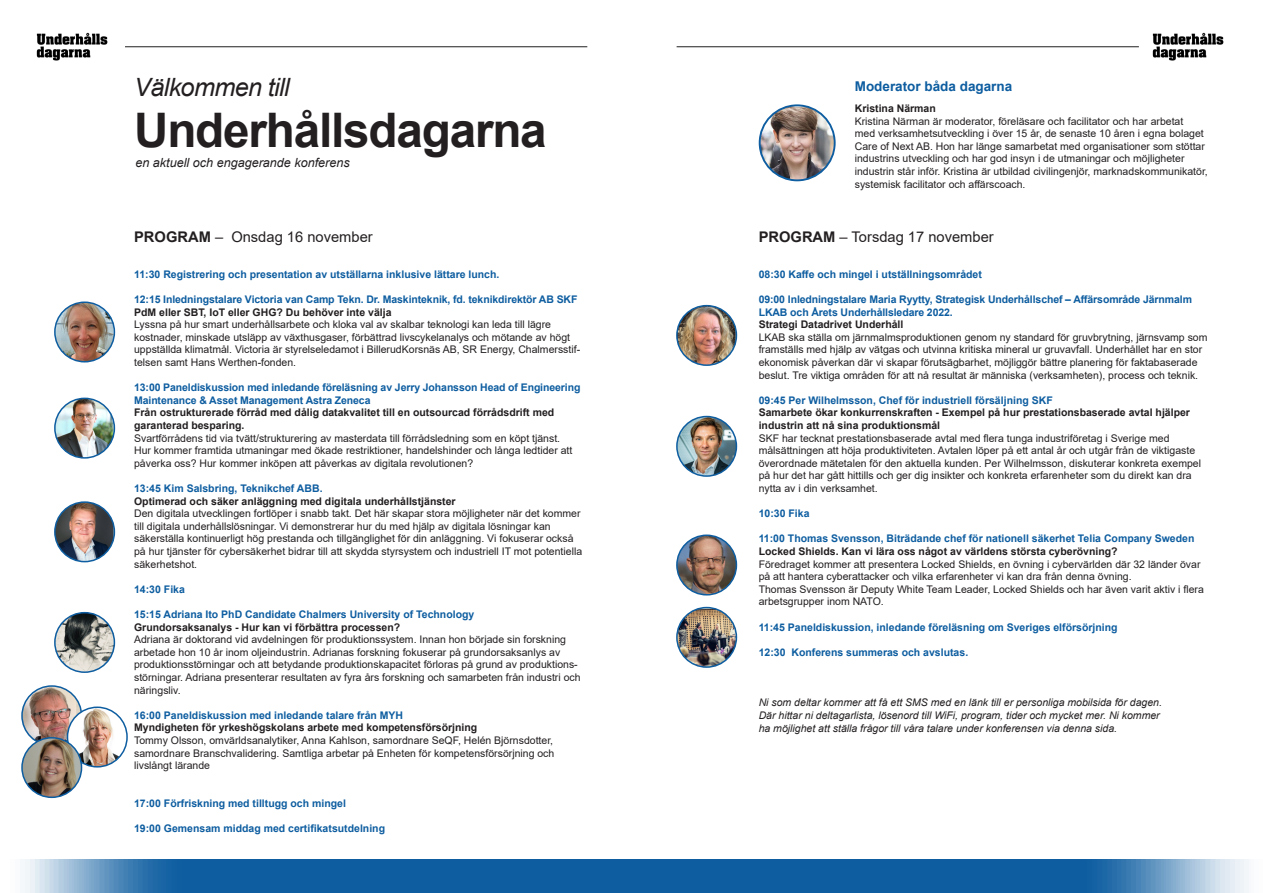
<style>
.page{position:relative;width:1263px;height:893px;background:#fff}
.page>*{position:absolute;margin:0;border:0;box-sizing:border-box;transform-origin:0 0}
.t1{font:700 47.7px "Arial";letter-spacing:-.025em;color:#231f20}
.t2{font:italic 25.2px "Arial";letter-spacing:-.025em;color:#231f20}
.t3{font:14.7px "Arial";color:#231f20}
.t4{font:700 13.5px "Arial";color:#0d5da0}
.t5{font:italic 12.6px "Arial";color:#231f20}
.t6{font:10.5px/12.6px "Arial";color:#231f20}
.t7{font:700 10.5px/12.6px "Arial";color:#0d5da0}
.t8{font:700 10.5px/12.6px "Arial";color:#231f20}
.t9{font:italic 10.5px/12.6px "Arial";color:#231f20}
.s1{font-weight:700}
</style>
<div class="page">
<img style="left:55px;top:304px;width:59px;height:58px">
<div style="left:54px;top:301px;width:61px;height:61px;border:2px solid #0d5da0;border-radius:50%"></div>
<img style="left:677px;top:306px;width:59px;height:59px">
<div style="left:676px;top:305px;width:61px;height:61px;border:2px solid #0d5da0;border-radius:50%"></div>
<img style="left:677px;top:417px;width:59px;height:59px;border-radius:30px">
<div style="left:676px;top:416px;width:61px;height:61px;border:2px solid #0d5da0;border-radius:50%"></div>
<img style="left:677px;top:535px;width:59px;height:60px;border-radius:30px">
<div style="left:676px;top:534px;width:61px;height:62px;border:2px solid #0d5da0;border-radius:50%"></div>
<img style="left:677px;top:608px;width:59px;height:59px;border-radius:30px">
<div style="left:676px;top:607px;width:61px;height:61px;border:2px solid #0d5da0;border-radius:50%"></div>
<img style="left:760px;top:105px;width:75px;height:75px;border-radius:38px">
<div style="left:759px;top:104px;width:77px;height:77px;border:2px solid #0d5da0;border-radius:50%"></div>
<img style="left:55px;top:398px;width:59px;height:60px">
<div style="left:54px;top:398px;width:61px;height:61px;border:2px solid #0d5da0;border-radius:50%"></div>
<img style="left:55px;top:502px;width:59px;height:60px">
<div style="left:54px;top:501px;width:61px;height:61px;border:2px solid #0d5da0;border-radius:50%"></div>
<img style="left:55px;top:613px;width:59px;height:59px;border-radius:30px">
<div style="left:54px;top:612px;width:61px;height:61px;border:2px solid #0d5da0;border-radius:50%"></div>
<img style="left:22px;top:686px;width:59px;height:58px">
<div style="left:21px;top:685px;width:61px;height:61px;border:2px solid #0d5da0;border-radius:50%"></div>
<img style="left:68px;top:707px;width:59px;height:60px;border-radius:30px">
<div style="left:67px;top:706px;width:61px;height:61px;border:2px solid #0d5da0;border-radius:50%"></div>
<img style="left:22px;top:738px;width:60px;height:59px;border-radius:30px">
<div style="left:21px;top:737px;width:61px;height:61px;border:2px solid #0d5da0;border-radius:50%"></div>
<img style="left:36px;top:32px;width:72px;height:29px">
<hr style="left:125px;top:47px;width:462px;height:1px;background:#231f20">
<img style="left:1152px;top:32px;width:72px;height:29px">
<hr style="left:677px;top:47px;width:462px;height:1px;background:#231f20">
<svg style="left:25px;top:859px;width:1224px;height:34px;fill:#0d5da0"></svg>
<p class="t2" style="left:134px;top:71px;width:157px">Välkommen till</p>
<p class="t1" style="left:134px;top:96px;width:414px">Underhållsdagarna</p>
<p class="t5" style="left:135px;top:154px;width:216px">en aktuell och engagerande konferens</p>
<p class="t3" style="left:134px;top:227px;width:240px"><span class="s1">PROGRAM</span> – Onsdag 16 november</p>
<p class="t7" style="left:134px;top:268px;width:367px">11:30 Registrering och presentation av utställarna inklusive lättare lunch.</p>
<p class="t7" style="left:134px;top:293px;width:445px">12:15 Inledningstalare Victoria van Camp Tekn. Dr. Maskinteknik, fd. teknikdirektör AB SKF</p>
<p class="t8" style="left:134px;top:306px;width:259px">PdM eller SBT, IoT eller GHG? Du behöver inte välja</p>
<p class="t6" style="left:134px;top:318px;width:448px">Lyssna på hur smart underhållsarbete och kloka val av skalbar teknologi kan leda till lägre kostnader, minskade utsläpp av växthusgaser, förbättrad livscykelanalys och mötande av högt uppställda klimatmål. Victoria är styrelseledamot i BillerudKorsnäs AB, SR Energy, Chalmersstif&shy;telsen samt Hans Werthen-fonden.</p>
<p class="t7" style="left:134px;top:381px;width:448px">13:00 Paneldiskussion med inledande föreläsning av Jerry Johansson Head of Engineering<br>Maintenance &amp; Asset Management Astra Zeneca</p>
<p class="t8" style="left:134px;top:406px;width:422px">Från ostrukturerade förråd med dålig datakvalitet till en outsourcad förrådsdrift med garanterad besparing.</p>
<p class="t6" style="left:134px;top:431px;width:440px">Svartförrådens tid via tvätt/strukturering av masterdata till förrådsledning som en köpt tjänst.<br>Hur kommer framtida utmaningar med ökade restriktioner, handelshinder och långa ledtider att påverka oss? Hur kommer inköpen att påverkas av digitala revolutionen?</p>
<p class="t7" style="left:134px;top:482px;width:190px">13:45 Kim Salsbring, Teknikchef ABB.</p>
<p class="t8" style="left:134px;top:495px;width:323px">Optimerad och säker anläggning med digitala underhållstjänster</p>
<p class="t6" style="left:134px;top:507px;width:449px">Den digitala utvecklingen fortlöper i snabb takt. Det här skapar stora möjligheter när det kommer till digitala underhållslösningar. Vi demonstrerar hur du med hjälp av digitala lösningar kan säkerställa kontinuerligt hög prestanda och tillgänglighet för din anläggning. Vi fokuserar också på hur tjänster för cybersäkerhet bidrar till att skydda styrsystem och industriell IT mot potentiella säkerhetshot.</p>
<p class="t7" style="left:134px;top:583px;width:52px">14:30 Fika</p>
<p class="t7" style="left:134px;top:608px;width:342px">15:15 Adriana Ito PhD Candidate Chalmers University of Technology</p>
<p class="t8" style="left:134px;top:621px;width:268px">Grundorsaksanalys - Hur kan vi förbättra processen?</p>
<p class="t6" style="left:134px;top:633px;width:448px">Adriana är doktorand vid avdelningen för produktionssystem. Innan hon började sin forskning arbetade hon 10 år inom oljeindustrin. Adrianas forskning fokuserar på grundorsaksanlys av produktionsstörningar och att betydande produktionskapacitet förloras på grund av produktions&shy;störningar. Adriana presenterar resultaten av fyra års forskning och samarbeten från industri och näringsliv.</p>
<p class="t7" style="left:134px;top:709px;width:271px">16:00 Paneldiskussion med inledande talare från MYH</p>
<p class="t8" style="left:134px;top:721px;width:345px">Myndigheten för yrkeshögskolans arbete med kompetensförsörjning</p>
<p class="t6" style="left:134px;top:734px;width:422px;text-align:justify">Tommy Olsson, omvärldsanalytiker, Anna Kahlson, samordnare SeQF, Helén Björnsdotter, samordnare Branschvalidering. Samtliga arbetar på Enheten för kompetensförsörjning och livslångt lärande</p>
<p class="t7" style="left:134px;top:797px;width:213px">17:00 Förfriskning med tilltugg och mingel</p>
<p class="t7" style="left:134px;top:822px;width:252px">19:00 Gemensam middag med certifikatsutdelning</p>
<p class="t4" style="left:855px;top:77px;width:159px">Moderator båda dagarna</p>
<p class="t8" style="left:855px;top:102px;width:83px">Kristina Närman</p>
<p class="t6" style="left:855px;top:114px;width:355px">Kristina Närman är moderator, föreläsare och facilitator och har arbetat<br>med verksamhetsutveckling i över 15 år, de senaste 10 åren i egna bolaget Care of Next AB. Hon har länge samarbetat med organisationer som stöttar industrins utveckling och har god insyn i de utmaningar och möjligheter industrin står inför. Kristina är utbildad civilingenjör, marknadskommunikatör, systemisk facilitator och affärscoach.</p>
<p class="t3" style="left:759px;top:227px;width:237px"><span class="s1">PROGRAM</span> – Torsdag 17 november</p>
<p class="t7" style="left:759px;top:268px;width:225px">08:30 Kaffe och mingel i utställningsområdet</p>
<p class="t7" style="left:759px;top:293px;width:435px">09:00 Inledningstalare Maria Ryytty, Strategisk Underhållschef – Affärsområde Järnmalm<br>LKAB och Årets Underhållsledare 2022.</p>
<p class="t8" style="left:759px;top:318px;width:146px">Strategi Datadrivet Underhåll</p>
<p class="t6" style="left:759px;top:331px;width:450px">LKAB ska ställa om järnmalmsproduktionen genom ny standard för gruvbrytning, järnsvamp som framställs med hjälp av vätgas och utvinna kritiska mineral ur gruvavfall. Underhållet har en stor ekonomisk påverkan där vi skapar förutsägbarhet, möjliggör bättre planering för faktabaserade beslut. Tre viktiga områden för att nå resultat är människa (verksamheten), process och teknik.</p>
<p class="t7" style="left:759px;top:394px;width:295px">09:45 Per Wilhelmsson, Chef för industriell försäljning SKF</p>
<p class="t8" style="left:759px;top:406px;width:433px">Samarbete ökar konkurrenskraften - Exempel på hur prestationsbaserade avtal hjälper industrin att nå sina produktionsmål</p>
<p class="t6" style="left:759px;top:431px;width:444px">SKF har tecknat prestationsbaserade avtal med flera tunga industriföretag i Sverige med målsättningen att höja produktiviteten. Avtalen löper på ett antal år och utgår från de viktigaste överordnade mätetalen för den aktuella kunden. Per Wilhelmsson, diskuterar konkreta exempel på hur det har gått hittills och ger dig insikter och konkreta erfarenheter som du direkt kan dra nytta av i din verksamhet.</p>
<p class="t7" style="left:759px;top:507px;width:52px">10:30 Fika</p>
<p class="t7" style="left:759px;top:532px;width:437px">11:00 Thomas Svensson, Biträdande chef för nationell säkerhet Telia Company Sweden</p>
<p class="t8" style="left:759px;top:545px;width:360px">Locked Shields. Kan vi lära oss något av världens största cyberövning?</p>
<p class="t6" style="left:759px;top:557px;width:443px">Föredraget kommer att presentera Locked Shields, en övning i cybervärlden där 32 länder övar på att hantera cyberattacker och vilka erfarenheter vi kan dra från denna övning.</p>
<p class="t6" style="left:759px;top:583px;width:447px">Thomas Svensson är Deputy White Team Leader, Locked Shields och har även varit aktiv i flera arbetsgrupper inom NATO.</p>
<p class="t7" style="left:759px;top:621px;width:360px">11:45 Paneldiskussion, inledande föreläsning om Sveriges elförsörjning</p>
<p class="t7" style="left:759px;top:646px;width:211px">12:30 Konferens summeras och avslutas.</p>
<p class="t9" style="left:759px;top:697px;width:405px">Ni som deltar kommer att få ett SMS med en länk till er personliga mobilsida för dagen.<br>Där hittar ni deltagarlista, lösenord till WiFi, program, tider och mycket mer. Ni kommer ha möjlighet att ställa frågor till våra talare under konferensen via denna sida.</p>
</div>
